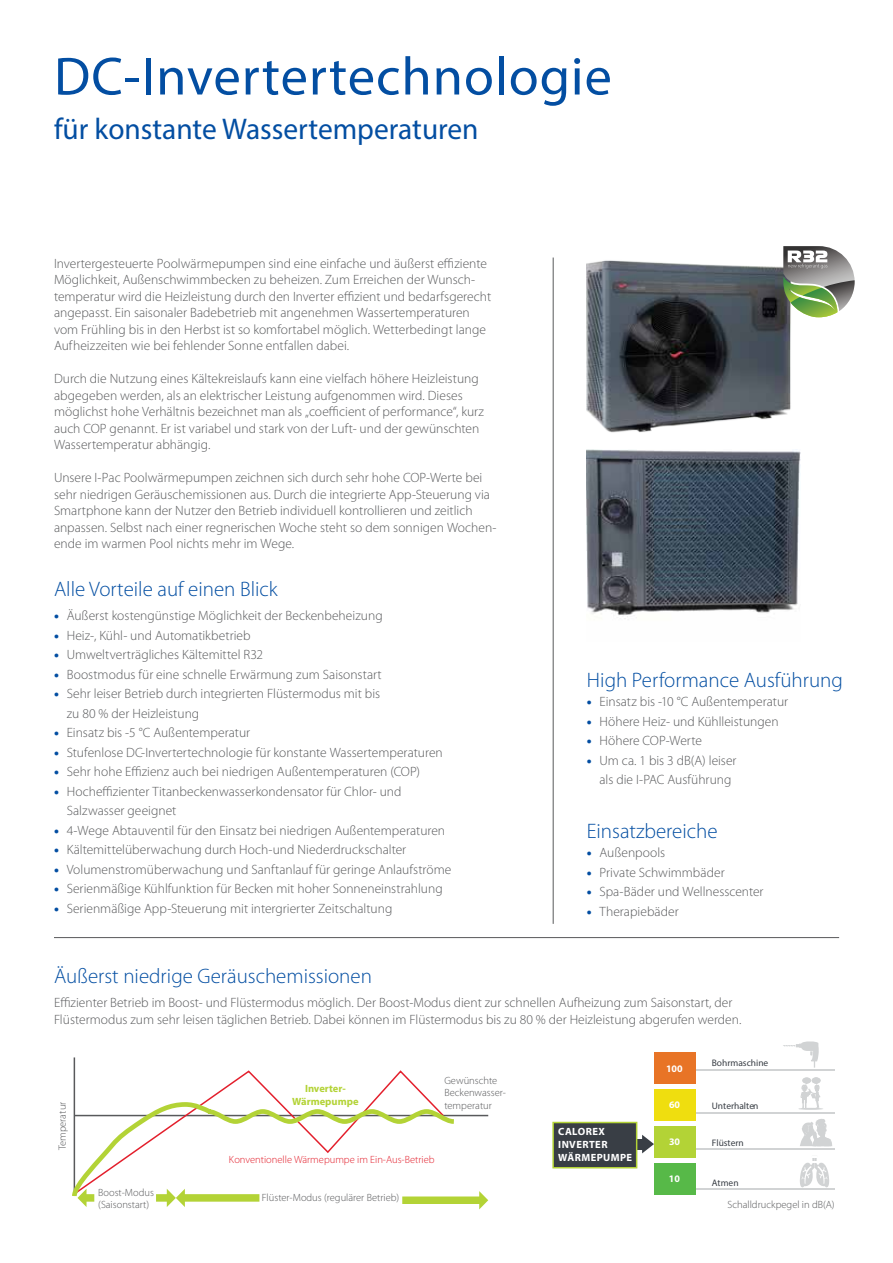
<style>
.page{position:relative;width:893px;height:1263px;background:#fff}
.page>*{position:absolute;margin:0;border:0;box-sizing:border-box;transform-origin:0 0}
.t1{font:54px "Myriad Pro";letter-spacing:.02em;color:#034ea2}
.t2{font:30px "Myriad Pro";color:#034ea2}
.t3{font:300 21px "Myriad Pro";color:#034ea2}
.t4{font:300 13.5px/16.5px "Myriad Pro";color:#58595b}
.t5{font:300 10.5px/12.6px "Myriad Pro";color:#58595b}
.t6{font:300 10.5px "Myriad Pro";color:#e31f2c}
.t7{font:700 10.5px/12.6px "Myriad Pro";letter-spacing:.04em;color:#fff}
.t8{font:700 10.5px/12.6px "Myriad Pro";color:#b3d336;text-align:center}
.t9{font:700 10.05px "Myriad Pro";color:#fff}
.t10{font:9.45px "Myriad Pro";color:#393e45}
.s1{font-weight:900;color:#034ea2}
</style>
<div class="page">
<img style="left:587px;top:449px;width:213px;height:170px">
<hr style="left:74px;top:1115px;width:414px;height:1px;background:#58595b">
<hr style="left:74px;top:1057px;width:1px;height:139px;background:#58595b">
<div style="left:402px;top:1196px;width:78px;height:8px;background:#b3d336"></div>
<svg style="left:479px;top:1191px;width:9px;height:18px"></svg>
<svg style="left:73px;top:1069px;width:356px;height:31px"></svg>
<svg style="left:72px;top:1100px;width:387px;height:107px"></svg>
<img style="left:587px;top:260px;width:204px;height:173px">
<svg style="left:783px;top:246px;width:72px;height:71px"></svg>
<hr style="left:553px;top:258px;width:1px;height:666px;background:#58595b">
<hr style="left:694px;top:1069px;width:141px;height:1px;background:#d1d3d4">
<hr style="left:694px;top:1112px;width:141px;height:1px;background:#d1d3d4">
<hr style="left:694px;top:1149px;width:141px;height:1px;background:#d1d3d4">
<hr style="left:694px;top:1189px;width:141px;height:1px;background:#d1d3d4">
<svg style="left:783px;top:1041px;width:36px;height:26px"></svg>
<svg style="left:800px;top:1119px;width:32px;height:27px"></svg>
<div style="left:654px;top:1163px;width:41px;height:31px;background:#57b948"></div>
<div style="left:654px;top:1126px;width:41px;height:31px;background:#b3d336"></div>
<div style="left:654px;top:1089px;width:41px;height:31px;background:#efde0f"></div>
<div style="left:654px;top:1053px;width:41px;height:31px;background:#e87426"></div>
<svg style="left:798px;top:1077px;width:25px;height:33px"></svg>
<svg style="left:798px;top:1158px;width:33px;height:31px"></svg>
<svg style="left:642px;top:1135px;width:12px;height:18px"></svg>
<svg style="left:637px;top:1139px;width:6px;height:10px"></svg>
<div style="left:553px;top:1122px;width:84px;height:46px;background:#393e45"></div>
<div style="left:552px;top:1122px;width:85px;height:46px;border:2px solid #b3d336"></div>
<hr style="left:54px;top:937px;width:785px;height:1px;background:#58595b">
<h1 class="t1" style="left:54px;top:43px;width:559px">DC-Invertertechnologie</h1>
<h2 class="t2" style="left:54px;top:110px;width:426px">für konstante Wassertemperaturen</h2>
<p class="t4" style="left:54px;top:255px;width:439px">Invertergesteuerte Poolwärmepumpen sind eine einfache und äußerst effiziente Möglichkeit, Außenschwimmbecken zu beheizen. Zum Erreichen der Wunsch&shy;temperatur wird die Heizleistung durch den Inverter effizient und bedarfsgerecht angepasst. Ein saisonaler Badebetrieb mit angenehmen Wassertemperaturen vom Frühling bis in den Herbst ist so komfortabel möglich. Wetterbedingt lange Aufheizzeiten wie bei fehlender Sonne entfallen dabei.</p>
<p class="t4" style="left:54px;top:371px;width:432px">Durch die Nutzung eines Kältekreislaufs kann eine vielfach höhere Heizleistung abgegeben werden, als an elektrischer Leistung aufgenommen wird. Dieses möglichst hohe Verhältnis bezeichnet man als „coefficient of performance“, kurz auch COP genannt. Er ist variabel und stark von der Luft- und der gewünschten Wassertemperatur abhängig.</p>
<p class="t4" style="left:54px;top:470px;width:444px">Unsere I-Pac Poolwärmepumpen zeichnen sich durch sehr hohe COP-Werte bei sehr niedrigen Geräuschemissionen aus. Durch die integrierte App-Steuerung via Smartphone kann der Nutzer den Betrieb individuell kontrollieren und zeitlich anpassen. Selbst nach einer regnerischen Woche steht so dem sonnigen Wochen&shy;ende im warmen Pool nichts mehr im Wege.</p>
<h3 class="t3" style="left:54px;top:578px;width:225px">Alle Vorteile auf einen Blick</h3>
<p class="t4" style="left:54px;top:608px;width:330px"><span class="s1">•</span> Äußerst kostengünstige Möglichkeit der Beckenbeheizung</p>
<p class="t4" style="left:54px;top:627px;width:198px"><span class="s1">•</span> Heiz-, Kühl- und Automatikbetrieb</p>
<p class="t4" style="left:54px;top:647px;width:211px"><span class="s1">•</span> Umweltverträgliches Kältemittel R32</p>
<p class="t4" style="left:54px;top:666px;width:329px"><span class="s1">•</span> Boostmodus für eine schnelle Erwärmung zum Saisonstart</p>
<p class="t4" style="left:67px;top:684px;width:315px;line-height:19.5px;text-indent:-13px"><span class="s1">•</span> Sehr leiser Betrieb durch integrierten Flüstermodus mit bis zu 80 % der Heizleistung</p>
<p class="t4" style="left:54px;top:725px;width:198px"><span class="s1">•</span> Einsatz bis -5 °C Außentemperatur</p>
<p class="t4" style="left:54px;top:744px;width:390px"><span class="s1">•</span> Stufenlose DC-Invertertechnologie für konstante Wassertemperaturen</p>
<p class="t4" style="left:54px;top:764px;width:368px"><span class="s1">•</span> Sehr hohe Effizienz auch bei niedrigen Außentemperaturen (COP)</p>
<p class="t4" style="left:67px;top:782px;width:336px;line-height:19.5px;text-indent:-13px"><span class="s1">•</span> Hocheffizienter Titanbeckenwasserkondensator für Chlor- und<br>Salzwasser geeignet</p>
<p class="t4" style="left:54px;top:822px;width:393px"><span class="s1">•</span> 4-Wege Abtauventil für den Einsatz bei niedrigen Außentemperaturen</p>
<p class="t4" style="left:54px;top:842px;width:354px"><span class="s1">•</span> Kältemittelüberwachung durch Hoch-und Niederdruckschalter</p>
<p class="t4" style="left:54px;top:861px;width:399px"><span class="s1">•</span> Volumenstromüberwachung und Sanftanlauf für geringe Anlaufströme</p>
<p class="t4" style="left:54px;top:881px;width:390px"><span class="s1">•</span> Serienmäßige Kühlfunktion für Becken mit hoher Sonneneinstrahlung</p>
<p class="t4" style="left:54px;top:900px;width:340px"><span class="s1">•</span> Serienmäßige App-Steuerung mit intergrierter Zeitschaltung</p>
<h3 class="t3" style="left:587px;top:668px;width:258px">High Performance Ausführung</h3>
<p class="t4" style="left:587px;top:693px;width:203px"><span class="s1">•</span> Einsatz bis -10 °C Außentemperatur</p>
<p class="t4" style="left:587px;top:713px;width:193px"><span class="s1">•</span> Höhere Heiz- und Kühlleistungen</p>
<p class="t4" style="left:587px;top:732px;width:117px"><span class="s1">•</span> Höhere COP-Werte</p>
<p class="t4" style="left:587px;top:750px;width:151px;line-height:19.5px;text-align:center"><span class="s1">•</span> Um ca. 1 bis 3 dB(A) leiser als die I-PAC Ausführung</p>
<h3 class="t3" style="left:587px;top:819px;width:132px">Einsatzbereiche</h3>
<p class="t4" style="left:587px;top:845px;width:80px"><span class="s1">•</span> Außenpools</p>
<p class="t4" style="left:587px;top:864px;width:139px"><span class="s1">•</span> Private Schwimmbäder</p>
<p class="t4" style="left:587px;top:884px;width:178px"><span class="s1">•</span> Spa-Bäder und Wellnesscenter</p>
<p class="t4" style="left:587px;top:903px;width:93px"><span class="s1">•</span> Therapiebäder</p>
<h3 class="t3" style="left:54px;top:965px;width:319px">Äußerst niedrige Geräuschemissionen</h3>
<p class="t4" style="left:54px;top:995px;width:689px">Effizienter Betrieb im Boost- und Flüstermodus möglich. Der Boost-Modus dient zur schnellen Aufheizung zum Saisonstart, der<br>Flüstermodus zum sehr leisen täglichen Betrieb. Dabei können im Flüstermodus bis zu 80 % der Heizleistung abgerufen werden.</p>
<p class="t5" style="left:56px;top:1150px;width:50px;rotate:-90deg">Temperatur</p>
<p class="t8" style="left:292px;top:1082px;width:68px">INVERTER-<br>WÄRMEPUMPE</p>
<p class="t5" style="left:444px;top:1074px;width:63px">Gewünschte<br>Beckenwasser&shy;temperatur</p>
<p class="t6" style="left:229px;top:1154px;width:207px">Konventionelle Wärmepumpe im Ein-Aus-Betrieb</p>
<p class="t5" style="left:98px;top:1186px;width:57px">Boost-Modus (Saisonstart)</p>
<p class="t5" style="left:262px;top:1192px;width:139px">Flüster-Modus (regulärer Betrieb)</p>
<p class="t7" style="left:558px;top:1125px;width:75px">CALOREX<br>INVERTER<br>WÄRMEPUMPE</p>
<p class="t9" style="left:666px;top:1061px;width:18px">100</p>
<p class="t10" style="left:712px;top:1057px;width:58px">Bohrmaschine</p>
<p class="t9" style="left:669px;top:1098px;width:13px">60</p>
<p class="t10" style="left:712px;top:1100px;width:48px">Unterhalten</p>
<p class="t9" style="left:669px;top:1135px;width:13px">30</p>
<p class="t10" style="left:712px;top:1137px;width:34px">Flüstern</p>
<p class="t9" style="left:669px;top:1172px;width:13px">10</p>
<p class="t10" style="left:712px;top:1177px;width:28px">Atmen</p>
<p class="t5" style="left:727px;top:1199px;width:109px">Schalldruckpegel in dB(A)</p>
</div>
